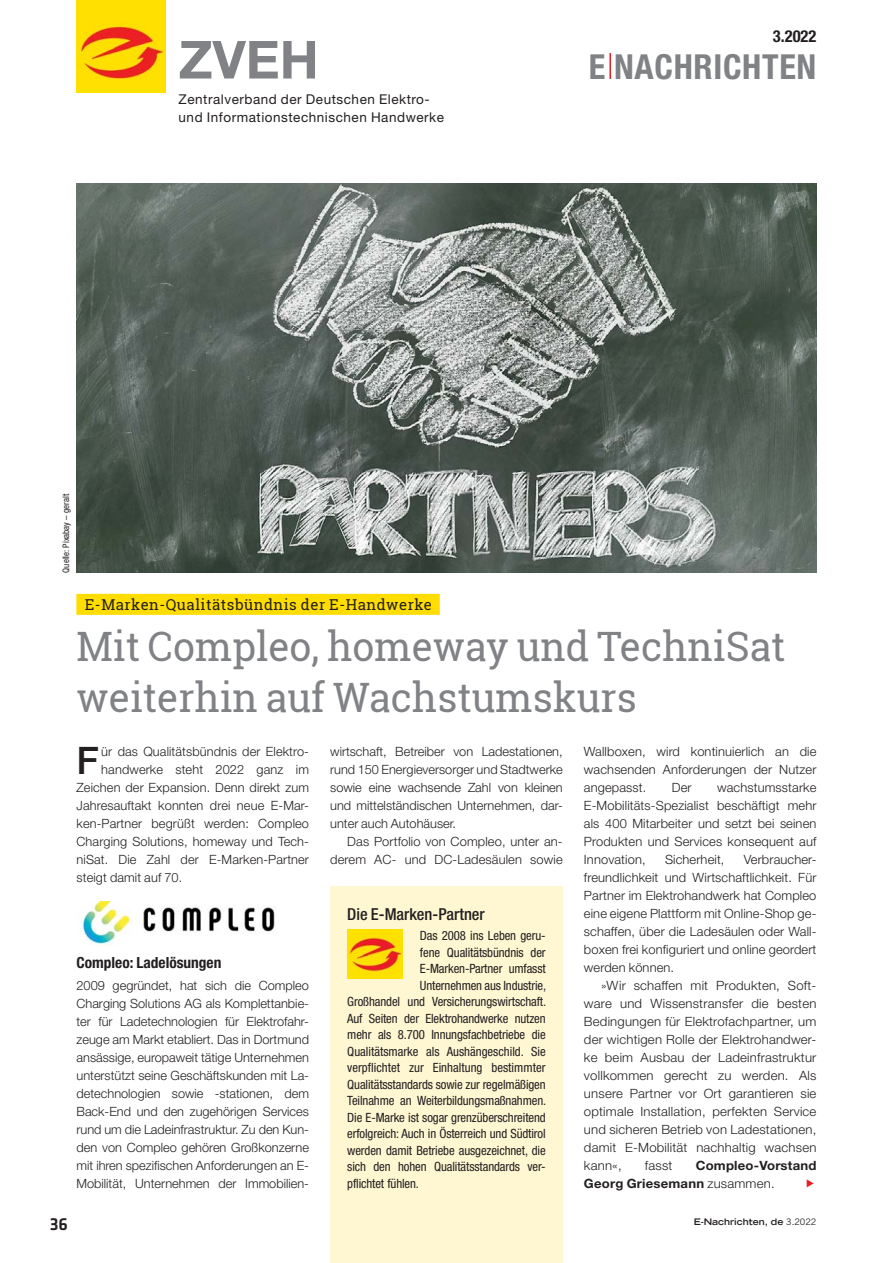
<style>
.page{position:relative;width:893px;height:1263px;background:#fff}
.page>*{position:absolute;margin:0;border:0;box-sizing:border-box;transform-origin:0 0}
.t1{font:700 52.5px "Helvetica Neue LT Std";color:#808285}
.t2{font:40.5px/51px "Roboto Slab";color:#808285}
.t3{font:500 37.95px "Helvetica Neue LT Std";color:#231f20}
.t4{font:700 condensed 34.5px "Helvetica Neue LT Std";letter-spacing:.02em;color:#808285}
.t5{font:500 18px "Klavika Basic";color:#231f20}
.t6{font:500 condensed 16.5px "Helvetica Neue LT Std";color:#231f20}
.t7{font:700 condensed 16.5px "Helvetica Neue LT Std";color:#231f20}
.t8{font:700 condensed 15.3px "Helvetica Neue LT Std";color:#231f20}
.t9{font:15px "Roboto Slab";letter-spacing:.035em;color:#231f20}
.t10{font:13.5px/18px "Helvetica Neue LT Std";letter-spacing:.04em;color:#231f20}
.t11{font:300 12.75px/18px "Helvetica Neue LT Std";letter-spacing:.01em;color:#231f20;text-align:justify}
.t12{font:condensed 12.75px "Helvetica Neue LT Std";letter-spacing:-.01em;color:#231f20}
.t13{font:700 12.75px/18px "Helvetica Neue LT Std";letter-spacing:.015em;color:#231f20}
.t14{font:700 expanded 9px "Trade Gothic LT Std";color:#231f20}
.t15{font:condensed 9px "Helvetica Neue LT Std";color:#231f20}
.s1{font-weight:300}
.s2{font-weight:400;font-stretch:normal}
</style>
<div class="page">
<img style="left:77px;top:0;width:89px;height:93px">
<hr style="left:609px;top:53px;width:2px;height:26px;background:#ed1c24">
<div style="left:330px;top:886px;width:233px;height:377px;background:#fff6d2"></div>
<img style="left:77px;top:183px;width:739px;height:390px">
<img style="left:80px;top:901px;width:195px;height:43px">
<div style="left:76px;top:594px;width:364px;height:21px;background:#fd0"></div>
<img style="left:347px;top:929px;width:56px;height:50px">
<h1 class="t1" style="left:179px;top:41px;width:142px">ZVEH</h1>
<p class="t10" style="left:179px;top:90px;width:267px">Zentralverband der Deutschen Elektro&shy;und Informationstechnischen Handwerke</p>
<p class="t7" style="left:773px;top:30px;width:45px">3.2022</p>
<h3 class="t4" style="left:589px;top:54px;width:229px">E NACHRICHTEN</h3>
<p class="t15" style="left:63px;top:573px;width:80px;rotate:-90deg">Quelle: Pixabay – geralt</p>
<p class="t9" style="left:85px;top:594px;width:349px">E-Marken-Qualitätsbündnis der E-Handwerke</p>
<h2 class="t2" style="left:76px;top:619px;width:711px">Mit Compleo, homeway und TechniSat weiterhin auf Wachstumskurs</h2>
<h3 class="t3" style="left:77px;top:739px;width:24px">F</h3>
<p class="t11" style="left:101px;top:744px;width:209px">ür das Qualitätsbündnis der Elektro-</p>
<p class="t11" style="left:101px;top:762px;width:209px">handwerke steht 2022 ganz im</p>
<p class="t11" style="left:77px;top:780px;width:234px">Zeichen der Expansion. Denn direkt zum</p>
<p class="t11" style="left:77px;top:798px;width:234px">Jahresauftakt konnten drei neue E-Mar-</p>
<p class="t11" style="left:77px;top:816px;width:234px">ken-Partner begrüßt werden: Compleo</p>
<p class="t11" style="left:77px;top:834px;width:234px">Charging Solutions, homeway und Tech-</p>
<p class="t11" style="left:77px;top:852px;width:234px">niSat. Die Zahl der E-Marken-Partner</p>
<p class="t11" style="left:77px;top:870px;width:107px">steigt damit auf 70.</p>
<p class="t8" style="left:77px;top:957px;width:146px">Compleo: Ladelösungen</p>
<p class="t11" style="left:77px;top:978px;width:234px">2009 gegründet, hat sich die Compleo Charging Solutions AG als Komplettanbie&shy;ter für Ladetechnologien für Elektrofahr&shy;zeuge am Markt etabliert. Das in Dortmund ansässige, europaweit tätige Unternehmen unterstützt seine Geschäftskunden mit La&shy;detechnologien sowie -stationen, dem Back-End und den zugehörigen Services rund um die Ladeinfrastruktur. Zu den Kun&shy;den von Compleo gehören Großkonzerne mit ihren spezifischen Anforderungen an E-Mobilität, Unternehmen der Immobilien-</p>
<p class="t11" style="left:330px;top:744px;width:234px">wirtschaft, Betreiber von Ladestationen, rund 150 Energieversorger und Stadtwerke sowie eine wachsende Zahl von kleinen und mittelständischen Unternehmen, dar&shy;unter auch Autohäuser.</p>
<p class="t11" style="left:330px;top:834px;width:234px;text-align:right">Das Portfolio von Compleo, unter an&shy;derem AC- und DC-Ladesäulen sowie</p>
<p class="t6" style="left:347px;top:908px;width:139px">Die E-Marken-Partner</p>
<p class="t12" style="left:420px;top:931px;width:127px">Das 2008 ins Leben geru-</p>
<p class="t12" style="left:420px;top:948px;width:127px">fene Qualitätsbündnis der</p>
<p class="t12" style="left:420px;top:964px;width:127px">E-Marken-Partner umfasst</p>
<p class="t12" style="left:420px;top:981px;width:128px">Unternehmen aus Industrie,</p>
<p class="t12" style="left:347px;top:997px;width:200px">Großhandel und Versicherungswirtschaft.</p>
<p class="t12" style="left:347px;top:1014px;width:200px">Auf Seiten der Elektrohandwerke nutzen</p>
<p class="t12" style="left:347px;top:1030px;width:200px">mehr als 8.700 Innungsfachbetriebe die</p>
<p class="t12" style="left:347px;top:1047px;width:200px">Qualitätsmarke als Aushängeschild. Sie</p>
<p class="t12" style="left:347px;top:1063px;width:200px">verpflichtet zur Einhaltung bestimmter</p>
<p class="t12" style="left:347px;top:1080px;width:200px">Qualitätsstandards sowie zur regelmäßigen</p>
<p class="t12" style="left:347px;top:1096px;width:200px">Teilnahme an Weiterbildungsmaßnahmen.</p>
<p class="t12" style="left:347px;top:1113px;width:200px">Die E-Marke ist sogar grenzüberschreitend</p>
<p class="t12" style="left:347px;top:1129px;width:200px">erfolgreich: Auch in Österreich und Südtirol</p>
<p class="t12" style="left:347px;top:1146px;width:200px">werden damit Betriebe ausgezeichnet, die</p>
<p class="t12" style="left:347px;top:1162px;width:200px">sich den hohen Qualitätsstandards ver-</p>
<p class="t12" style="left:347px;top:1179px;width:73px">pflichtet fühlen.</p>
<p class="t11" style="left:584px;top:744px;width:234px">Wallboxen, wird kontinuierlich an die wachsenden Anforderungen der Nutzer angepasst.</p>
<p class="t11" style="left:584px;top:780px;width:234px;text-indent:133px">wachstumsstarke E-Mobilitäts-Spezialist beschäftigt mehr als 400 Mitarbeiter und setzt bei seinen Produkten und Services konsequent auf Innovation,</p>
<p class="t11" style="left:672px;top:780px;width:21px">Der</p>
<p class="t11" style="left:665px;top:852px;width:61px">Sicherheit,</p>
<p class="t11" style="left:584px;top:852px;width:234px;text-indent:160px">Verbraucher&shy;freundlichkeit und Wirtschaftlichkeit. Für Partner im Elektrohandwerk hat Compleo eine eigene Plattform mit Online-Shop ge&shy;schaffen, über die Ladesäulen oder Wall&shy;boxen frei konfiguriert und online geordert werden können.</p>
<p class="t11" style="left:584px;top:978px;width:234px;text-indent:17px">»Wir schaffen mit Produkten, Soft&shy;ware und Wissenstransfer die besten Bedingungen für Elektrofachpartner, um der wichtigen Rolle der Elektrohandwer&shy;ke beim Ausbau der Ladeinfrastruktur vollkommen gerecht zu werden. Als unsere Partner vor Ort garantieren sie optimale Installation, perfekten Service und sicheren Betrieb von Ladestationen, damit E-Mobilität nachhaltig wachsen kann«,</p>
<p class="t13" style="left:584px;top:1158px;width:234px;text-indent:112px">Compleo-Vorstand<br>Georg Griesemann <span class="s1">zusammen.</span></p>
<p class="t11" style="left:645px;top:1158px;width:29px">fasst</p>
<h3 class="t5" style="left:50px;top:1213px;width:20px">36</h3>
<p class="t14" style="left:694px;top:1216px;width:124px">E-Nachrichten, de <span class="s2">3.2022</span></p>
</div>
